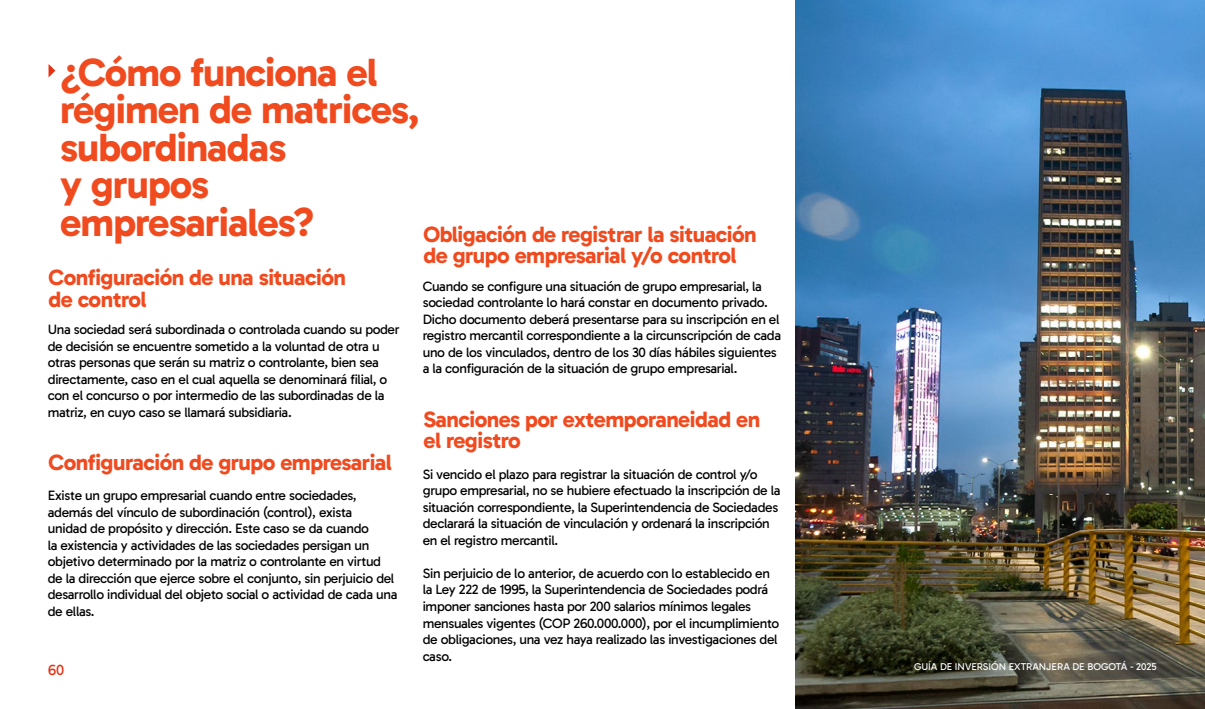
<style>
.page{position:relative;width:1205px;height:709px;background:#fff}
.page>*{position:absolute;margin:0;border:0;box-sizing:border-box;transform-origin:0 0}
.t1{font:700 40px/37.5px "Gabarito";letter-spacing:-.02em;color:#f04a1f}
.t2{font:700 22.5px/21.2px "Gabarito";letter-spacing:-.02em;color:#f04a1f}
.t3{font:15px "Gabarito";color:#e53012}
.t4{font:13.75px/16.5px "Gabarito";letter-spacing:-.025em;color:#020203}
.t5{font:10px "Gabarito";color:#fff}
</style>
<div class="page">
<img style="left:795px;top:0;width:410px;height:709px">
<svg style="left:49px;top:64px;width:6px;height:13px"></svg>
<h1 class="t1" style="left:60px;top:53px;width:361px">¿Cómo funciona el régimen de matrices, subordinadas<br>y grupos empresariales?</h1>
<h2 class="t2" style="left:49px;top:267px;width:299px">Configuración de una situación de control</h2>
<h2 class="t2" style="left:423px;top:223px;width:335px">Obligación de registrar la situación de grupo empresarial y/o control</h2>
<p class="t4" style="left:423px;top:278px;width:360px">Cuando se configure una situación de grupo empresarial, la sociedad controlante lo hará constar en documento privado.<br>Dicho documento deberá presentarse para su inscripción en el registro mercantil correspondiente a la circunscripción de cada uno de los vinculados, dentro de los 30 días hábiles siguientes a la configuración de la situación de grupo empresarial.</p>
<p class="t4" style="left:48px;top:321px;width:353px">Una sociedad será subordinada o controlada cuando su poder de decisión se encuentre sometido a la voluntad de otra u otras personas que serán su matriz o controlante, bien sea directamente, caso en el cual aquella se denominará filial, o con el concurso o por intermedio de las subordinadas de la matriz, en cuyo caso se llamará subsidiaria.</p>
<h2 class="t2" style="left:423px;top:408px;width:338px">Sanciones por extemporaneidad en el registro</h2>
<h2 class="t2" style="left:49px;top:452px;width:345px">Configuración de grupo empresarial</h2>
<p class="t4" style="left:423px;top:466px;width:359px">Si vencido el plazo para registrar la situación de control y/o grupo empresarial, no se hubiere efectuado la inscripción de la situación correspondiente, la Superintendencia de Sociedades declarará la situación de vinculación y ordenará la inscripción en el registro mercantil.</p>
<p class="t4" style="left:423px;top:565px;width:358px">Sin perjuicio de lo anterior, de acuerdo con lo establecido en la Ley 222 de 1995, la Superintendencia de Sociedades podrá imponer sanciones hasta por 200 salarios mínimos legales mensuales vigentes (COP 260.000.000), por el incumplimiento de obligaciones, una vez haya realizado las investigaciones del caso.</p>
<p class="t4" style="left:48px;top:487px;width:351px">Existe un grupo empresarial cuando entre sociedades, además del vínculo de subordinación (control), exista<br>unidad de propósito y dirección. Este caso se da cuando<br>la existencia y actividades de las sociedades persigan un objetivo determinado por la matriz o controlante en virtud de la dirección que ejerce sobre el conjunto, sin perjuicio del desarrollo individual del objeto social o actividad de cada una de ellas.</p>
<p class="t3" style="left:48px;top:660px;width:18px">60</p>
<p class="t5" style="left:914px;top:660px;width:244px">GUÍA DE INVERSIÓN EXTRANJERA DE BOGOTÁ - 2025</p>
</div>
